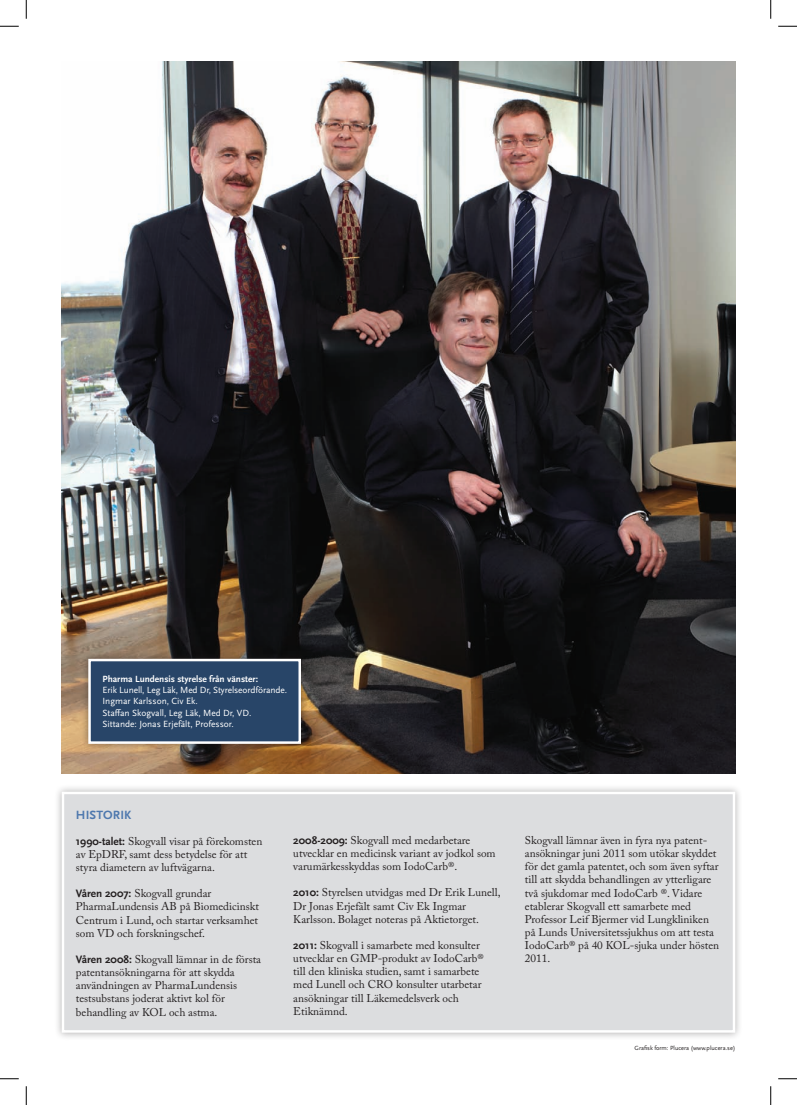
<style>
.page{position:relative;width:797px;height:1105px;background:#fff}
.page>*{position:absolute;margin:0;border:0;box-sizing:border-box;transform-origin:0 0}
.t1{font:700 12.5px "Scala Sans OT";letter-spacing:.01em;color:#4e78ae}
.t2{font:11.25px/13.1px "Adobe Caslon Pro";color:#231f20}
.t3{font:9.38px/11.2px "Scala Sans OT";color:#fff}
.t4{font:700 9.38px "Scala Sans OT";color:#fff}
.t5{font:6.25px "Scala Sans OT";color:#231f20}
.s1{font-family:"Scala Sans OT";font-weight:700}
</style>
<div class="page">
<img style="left:62px;top:62px;width:673px;height:712px">
<div style="left:54px;top:784px;width:689px;height:256px;background:#231f20;opacity:.35"></div>
<div style="left:62px;top:792px;width:673px;height:241px;background:#dcdddf;border:2px solid #fff"></div>
<div style="left:81px;top:651px;width:227px;height:100px;background:#231f20;opacity:.5"></div>
<div style="left:88px;top:659px;width:213px;height:85px;background:#284568;border:2px solid #fff"></div>
<svg style="left:0;top:25px;width:19px;height:2px"></svg>
<svg style="left:778px;top:25px;width:19px;height:2px"></svg>
<svg style="left:0;top:1078px;width:19px;height:1px"></svg>
<svg style="left:778px;top:1078px;width:19px;height:1px"></svg>
<svg style="left:25px;top:0;width:2px;height:19px"></svg>
<svg style="left:25px;top:1086px;width:2px;height:19px"></svg>
<svg style="left:770px;top:0;width:1px;height:19px"></svg>
<svg style="left:770px;top:1086px;width:1px;height:19px"></svg>
<p class="t4" style="left:102px;top:673px;width:157px">Pharma Lundensis styrelse från vänster:</p>
<p class="t3" style="left:102px;top:684px;width:186px">Erik Lunell, Leg Läk, Med Dr, Styrelseordförande.<br>Ingmar Karlsson, Civ Ek.<br>Staffan Skogvall, Leg Läk, Med Dr, VD.<br>Sittande: Jonas Erjefält, Professor.</p>
<p class="t1" style="left:76px;top:807px;width:57px">Historik</p>
<p class="t2" style="left:76px;top:834px;width:188px"><span class="s1">1990-talet:</span> Skogvall visar på förekomsten av EpDRF, samt dess betydelse för att styra diametern av luftvägarna.</p>
<p class="t2" style="left:76px;top:887px;width:184px"><span class="s1">Våren 2007:</span> Skogvall grundar PharmaLundensis AB på Biomedicinskt Centrum i Lund, och startar verksamhet som VD och forskningschef.</p>
<p class="t2" style="left:76px;top:952px;width:187px"><span class="s1">Våren 2008:</span> Skogvall lämnar in de första patentansökningarna för att skydda användningen av PharmaLundensis testsubstans joderat aktivt kol för behandling av KOL och astma.</p>
<p class="t2" style="left:293px;top:833px;width:204px"><span class="s1">2008-2009:</span> Skogvall med medarbetare utvecklar en medicinsk variant av jodkol som varumärkesskyddas som IodoCarb®.</p>
<p class="t2" style="left:293px;top:886px;width:209px"><span class="s1">2010:</span> Styrelsen utvidgas med Dr Erik Lunell,<br>Dr Jonas Erjefält samt Civ Ek Ingmar<br>Karlsson. Bolaget noteras på Aktietorget.</p>
<p class="t2" style="left:293px;top:938px;width:192px"><span class="s1">2011:</span> Skogvall i samarbete med konsulter utvecklar en GMP-produkt av IodoCarb® till den kliniska studien, samt i samarbete med Lunell och CRO konsulter utarbetar ansökningar till Läkemedelsverk och Etiknämnd.</p>
<p class="t2" style="left:525px;top:833px;width:196px">Skogvall lämnar även in fyra nya patent&shy;ansökningar juni 2011 som utökar skyddet för det gamla patentet, och som även syftar till att skydda behandlingen av ytterligare två sjukdomar med IodoCarb ®. Vidare etablerar Skogvall ett samarbete med Professor Leif Bjermer vid Lungkliniken på Lunds Universitetssjukhus om att testa IodoCarb® på 40 KOL-sjuka under hösten 2011.</p>
<p class="t5" style="left:634px;top:1045px;width:102px">Grafisk form: Plucera (www.plucera.se)</p>
</div>
